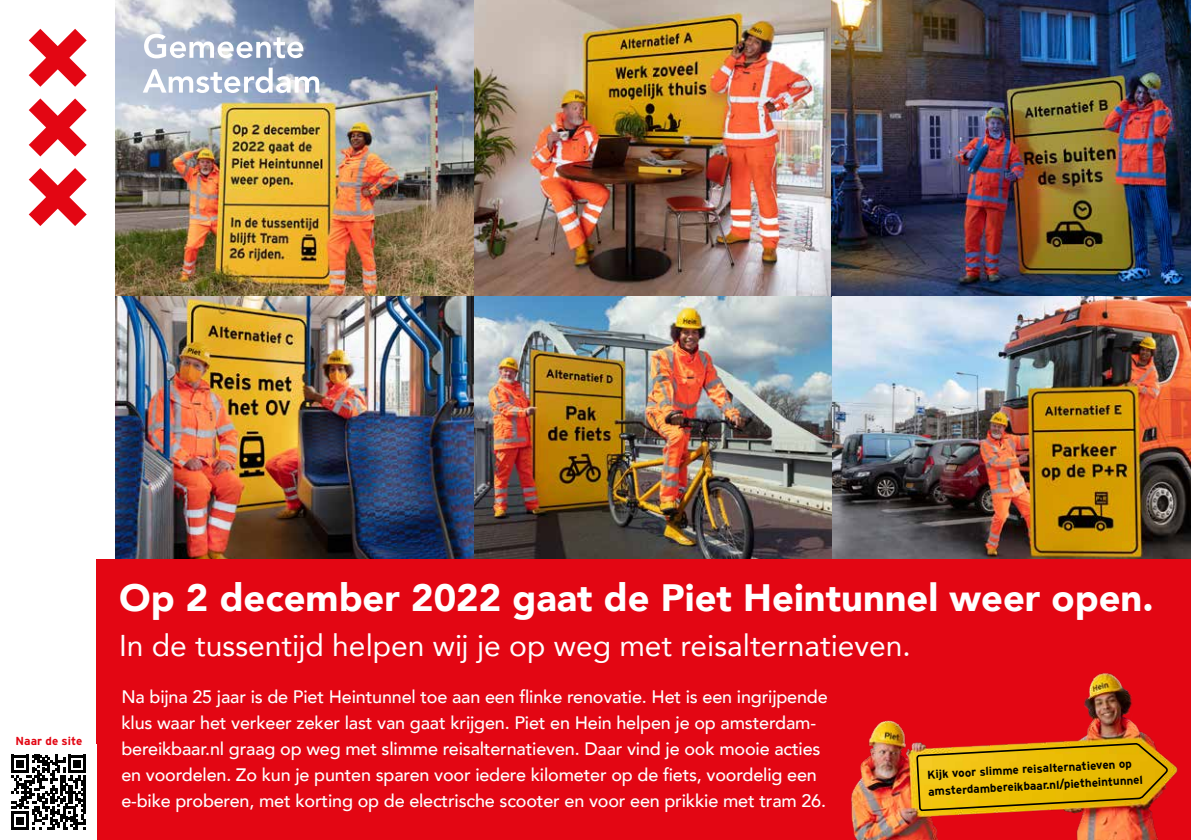
<style>
.page{position:relative;width:1191px;height:840px;background:#fff}
.page>*{position:absolute;margin:0;border:0;box-sizing:border-box;transform-origin:0 0}
.t1{font:900 38px "Avenir";color:#fff}
.t2{font:30px "Avenir";color:#fff}
.t3{font:500 18px/26px "Avenir";letter-spacing:-.01em;color:#fff}
.t4{font:700 11.6px/16.8px "Interstate";color:#000}
.t5{font:700 11.6px "Interstate";color:#e30613}
</style>
<div class="page">
<img style="left:115px;top:0;width:1076px;height:559px">
<svg style="left:144px;top:34px;width:159px;height:24px"></svg>
<svg style="left:143px;top:68px;width:176px;height:25px"></svg>
<svg style="left:29px;top:168px;width:58px;height:58px"></svg>
<svg style="left:29px;top:29px;width:58px;height:58px"></svg>
<svg style="left:29px;top:98px;width:58px;height:58px"></svg>
<div style="left:96px;top:559px;width:1095px;height:280px;background:#e30613"></div>
<img style="left:851px;top:672px;width:327px;height:167px">
<svg style="left:915px;top:696px;width:253px;height:113px"></svg>
<svg style="left:11px;top:754px;width:75px;height:75px"></svg>
<p class="t5" style="left:16px;top:734px;width:68px">Naar de site</p>
<h1 class="t1" style="left:119px;top:565px;width:1036px">Op 2 december 2022 gaat de Piet Heintunnel weer open.</h1>
<h2 class="t2" style="left:119px;top:621px;width:793px">In de tussentijd helpen wij je op weg met reisalternatieven.</h2>
<p class="t3" style="left:121px;top:682px;width:708px">Na bijna 25 jaar is de Piet Heintunnel toe aan een flinke renovatie. Het is een ingrijpende klus waar het verkeer zeker last van gaat krijgen. Piet en Hein helpen je op amsterdam&shy;bereikbaar.nl graag op weg met slimme reisalternatieven. Daar vind je ook mooie acties en voordelen. Zo kun je punten sparen voor iedere kilometer op de fiets, voordelig een e-bike proberen, met korting op de electrische scooter en voor een prikkie met tram 26.</p>
<p class="t4" style="left:927px;top:765px;width:216px;rotate:-3deg">Kijk voor slimme reisalternatieven op amsterdambereikbaar.nl/pietheintunnel</p>
</div>
